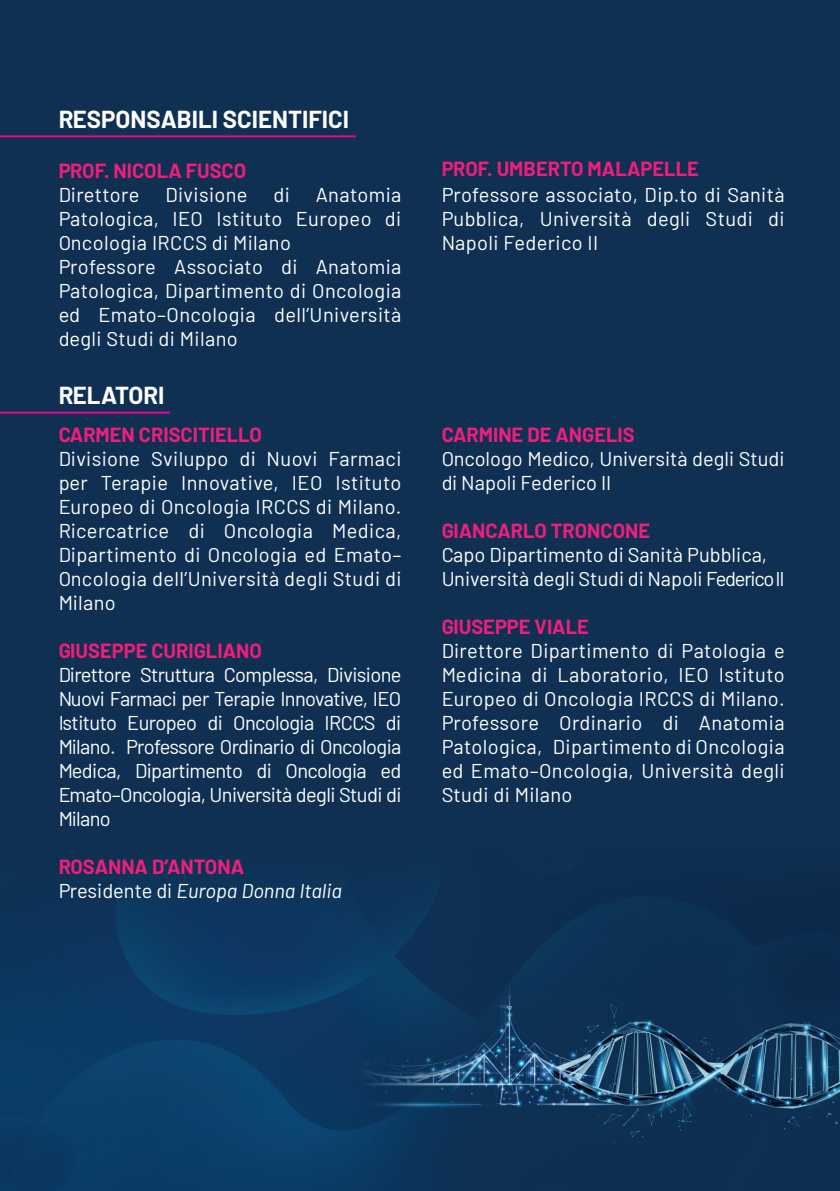
<style>
.page{position:relative;width:840px;height:1191px;background:#fff}
.page>*{position:absolute;margin:0;border:0;box-sizing:border-box;transform-origin:0 0}
.t1{font:700 24px "Barlow";color:#fff}
.t2{font:20px/24px "Barlow";letter-spacing:.02em;color:#fff;text-align:justify}
.t3{font:20px/24px "Barlow";color:#fff}
.t4{font:700 20px "Barlow";color:#ee1e7b}
.t5{font:italic 20px/24px "Barlow";color:#fff}
.s1{font-weight:700;font-style:normal;color:#ee1e7b}
.s2{font-style:normal}
</style>
<div class="page">
<div style="left:0;top:0;width:839px;height:1191px;background:#0f3053"></div>
<img style="left:0;top:893px;width:324px;height:298px">
<hr style="left:0;top:135px;width:356px;height:2px;background:#ed028c">
<hr style="left:0;top:411px;width:170px;height:2px;background:#ed028c">
<img style="left:324px;top:907px;width:515px;height:284px">
<p class="t1" style="left:58px;top:101px;width:292px">RESPONSABILI SCIENTIFICI</p>
<p class="t4" style="left:58px;top:156px;width:189px">PROF. NICOLA FUSCO</p>
<p class="t2" style="left:58px;top:181px;width:83px">Direttore</p>
<p class="t2" style="left:165px;top:181px;width:84px">Divisione</p>
<p class="t2" style="left:273px;top:181px;width:18px">di</p>
<p class="t2" style="left:58px;top:181px;width:345px;text-align:left;text-indent:257px">Anatomia<br>Patologica, IEO Istituto Europeo di<br>Oncologia IRCCS di Milano<br>Professore Associato di Anatomia<br>Patologica, Dipartimento di Oncologia ed Emato–Oncologia dell’Università degli Studi di Milano</p>
<p class="t1" style="left:58px;top:377px;width:108px">RELATORI</p>
<p class="t4" style="left:58px;top:420px;width:205px">CARMEN CRISCITIELLO</p>
<p class="t2" style="left:58px;top:445px;width:345px">Divisione Sviluppo di Nuovi Farmaci per Terapie Innovative, IEO Istituto Europeo di Oncologia IRCCS di Milano.<br>Ricercatrice di Oncologia Medica, Dipartimento di Oncologia ed Emato– Oncologia dell’Università degli Studi di Milano</p>
<p class="t4" style="left:58px;top:636px;width:205px">GIUSEPPE CURIGLIANO</p>
<p class="t2" style="left:58px;top:661px;width:345px">Direttore Struttura Complessa, Divisione Nuovi Farmaci per Terapie Innovative, IEO Istituto Europeo di Oncologia IRCCS di Milano. Professore Ordinario di Oncologia Medica, Dipartimento di Oncologia ed Emato–Oncologia, Università degli Studi di Milano</p>
<p class="t5" style="left:58px;top:853px;width:285px"><span class="s1">ROSANNA D’ANTONA<br></span><span class="s2">Presidente di</span> Europa Donna Italia</p>
<p class="t4" style="left:441px;top:154px;width:259px">PROF. UMBERTO MALAPELLE</p>
<p class="t2" style="left:441px;top:181px;width:344px">Professore associato, Dip.to di Sanità Pubblica, Università degli Studi di Napoli Federico II</p>
<p class="t4" style="left:441px;top:420px;width:195px">CARMINE DE ANGELIS</p>
<p class="t3" style="left:441px;top:445px;width:344px">Oncologo Medico, Università degli Studi di Napoli Federico II</p>
<p class="t4" style="left:441px;top:516px;width:210px">GIANCARLO TRONCONE</p>
<p class="t3" style="left:441px;top:541px;width:345px">Capo Dipartimento di Sanità Pubblica,<br>Università degli Studi di Napoli Federico II</p>
<p class="t4" style="left:441px;top:612px;width:149px">GIUSEPPE VIALE</p>
<p class="t2" style="left:441px;top:637px;width:345px">Direttore Dipartimento di Patologia e Medicina di Laboratorio, IEO Istituto Europeo di Oncologia IRCCS di Milano.<br>Professore Ordinario di Anatomia Patologica, Dipartimento di Oncologia ed Emato–Oncologia, Università degli Studi di Milano</p>
</div>
